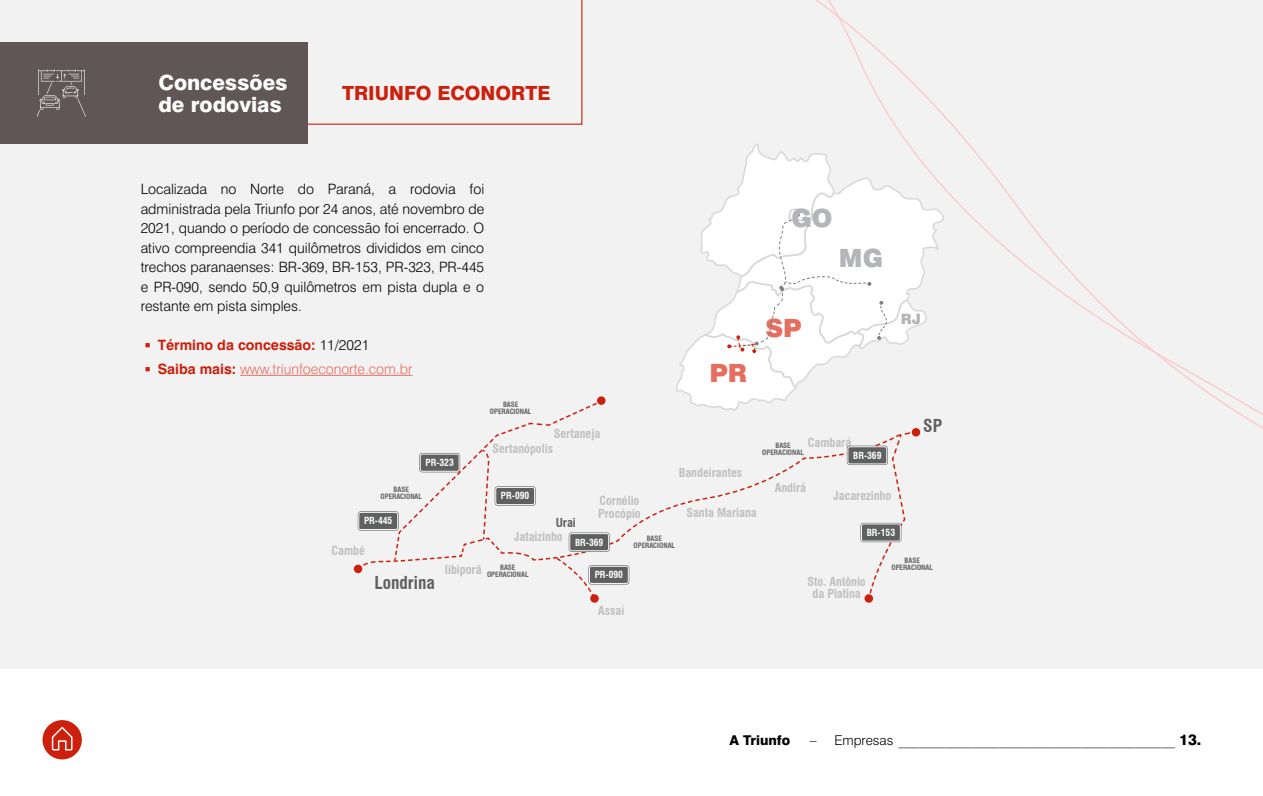
<style>
.page{position:relative;width:1263px;height:796px;background:#fff}
.page>*{position:absolute;margin:0;border:0;box-sizing:border-box;transform-origin:0 0}
.t1{font:900 25.2px "Swiss 721";color:#b4b5b8}
.t2{font:900 25.2px "Swiss 721";color:#e66e60}
.t3{font:800 21px/22.5px "Swiss 721";color:#fff}
.t4{font:800 19.5px "Swiss 721";color:#cc200d}
.t5{font:700 condensed 17.4px "Swiss 721 BT";color:#5f6060}
.t6{font:800 15px "Swiss 721";color:#000}
.t7{font:900 14.4px "Swiss 721";color:#b4b5b8}
.t8{font:300 14.25px/19.5px "Swiss 721";color:#000;text-align:justify}
.t9{font:300 14.25px "Swiss 721";color:#e66e60}
.t10{font:700 14.25px "Swiss 721";color:#cc200d}
.t11{font:300 13.5px "Swiss 721";color:#000}
.t12{font:800 13.5px "Swiss 721";color:#000}
.t13{font:700 condensed 12.15px/12.1px "Swiss 721 BT";color:#c0bfbf}
.t14{font:700 condensed 12.15px "Swiss 721 BT";color:#5f6060}
.t15{font:700 condensed 9.6px "Swiss 721 BT";color:#fff}
.t16{font:700 condensed 7.2px/7.2px "Swiss 721 BT";color:#5f6060;text-align:center}
.s1{font-family:"Lato"}
.s2{font-weight:300;color:#000}
.s3{font-family:"Lato";font-weight:700;color:#cc200d}
.s4{font-weight:700;color:#cc200d}
</style>
<div class="page">
<div style="left:0;top:0;width:1263px;height:668px;background:#f2f2f2"></div>
<hr style="left:240px;top:375px;width:172px;height:1px;background:#e66e60">
<svg style="left:287px;top:0;width:296px;height:125px"></svg>
<div style="left:0;top:43px;width:307px;height:101px;background:#615656"></div>
<svg style="left:37px;top:69px;width:49px;height:48px"></svg>
<svg style="left:385px;top:210px;width:521px;height:385px"></svg>
<div style="left:569px;top:532px;width:41px;height:19px;background:#5f6060;border-radius:3px"></div>
<div style="left:569px;top:533px;width:40px;height:18px;border:1px solid #fef9fb;border-radius:2px"></div>
<div style="left:588px;top:565px;width:41px;height:19px;background:#5f6060;border-radius:3px"></div>
<div style="left:589px;top:565px;width:40px;height:18px;border:1px solid #fef9fb;border-radius:2px"></div>
<div style="left:495px;top:486px;width:41px;height:19px;background:#5f6060;border-radius:3px"></div>
<div style="left:495px;top:486px;width:40px;height:18px;border:1px solid #fef9fb;border-radius:2px"></div>
<div style="left:419px;top:453px;width:41px;height:19px;background:#5f6060;border-radius:3px"></div>
<div style="left:420px;top:453px;width:40px;height:18px;border:1px solid #fef9fb;border-radius:2px"></div>
<div style="left:358px;top:511px;width:41px;height:19px;background:#5f6060;border-radius:3px"></div>
<div style="left:358px;top:511px;width:40px;height:18px;border:1px solid #fef9fb;border-radius:2px"></div>
<div style="left:860px;top:522px;width:41px;height:20px;background:#5f6060;border-radius:3px"></div>
<div style="left:861px;top:523px;width:40px;height:18px;border:1px solid #fef9fb;border-radius:2px"></div>
<svg style="left:721px;top:144px;width:185px;height:373px"></svg>
<svg style="left:759px;top:0;width:504px;height:515px"></svg>
<div style="left:597px;top:396px;width:8px;height:8px;background:#cc200d;border-radius:50%"></div>
<div style="left:590px;top:594px;width:9px;height:8px;background:#cc200d;border-radius:50%"></div>
<div style="left:354px;top:564px;width:8px;height:9px;background:#cc200d;border-radius:50%"></div>
<div style="left:864px;top:594px;width:9px;height:8px;background:#cc200d;border-radius:50%"></div>
<div style="left:912px;top:428px;width:8px;height:8px;background:#cc200d;border-radius:50%"></div>
<div style="left:43px;top:719px;width:39px;height:40px;background:#cc200d;border-radius:50%"></div>
<svg style="left:52px;top:726px;width:21px;height:24px"></svg>
<h2 class="t3" style="left:158px;top:71px;width:131px">Concessões de rodovias</h2>
<h3 class="t4" style="left:342px;top:81px;width:210px">TRIUNFO ECONORTE</h3>
<p class="t8" style="left:141px;top:179px;width:345px">Localizada no Norte do Paraná, a rodovia foi administrada pela Triunfo por 24 anos, até novembro de 2021, quando o período de concessão foi encerrado. O ativo compreendia 341 quilômetros divididos em cinco trechos paranaenses: BR-369, BR-153, PR-323, PR-445 e PR-090, sendo 50,9 quilômetros em pista dupla e o restante em pista simples.</p>
<p class="t10" style="left:145px;top:336px;width:226px"><span class="s1">▪</span> Término da concessão: <span class="s2">11/2021</span></p>
<p class="t9" style="left:145px;top:359px;width:269px"><span class="s3">▪</span> <span class="s4">Saiba mais:</span> www.triunfoeconorte.com.br</p>
<p class="t16" style="left:490px;top:400px;width:43px">BASE<br>OPERACIONAL</p>
<p class="t13" style="left:554px;top:427px;width:48px">Sertaneja</p>
<p class="t15" style="left:425px;top:456px;width:30px">PR-323</p>
<p class="t13" style="left:492px;top:442px;width:62px">Sertanópolis</p>
<h1 class="t1" style="left:791px;top:202px;width:43px">GO</h1>
<h1 class="t1" style="left:839px;top:243px;width:46px">MG</h1>
<h1 class="t2" style="left:709px;top:357px;width:39px">PR</h1>
<h1 class="t2" style="left:765px;top:312px;width:38px">SP</h1>
<p class="t13" style="left:679px;top:465px;width:65px">Bandeirantes</p>
<p class="t13" style="left:808px;top:436px;width:45px">Cambará</p>
<p class="t16" style="left:762px;top:442px;width:43px">BASE<br>OPERACIONAL</p>
<p class="t15" style="left:853px;top:449px;width:30px">BR-369</p>
<p class="t7" style="left:901px;top:309px;width:22px">RJ</p>
<p class="t5" style="left:923px;top:415px;width:20px">SP</p>
<p class="t16" style="left:380px;top:485px;width:43px">BASE<br>OPERACIONAL</p>
<p class="t15" style="left:364px;top:515px;width:30px">PR-445</p>
<p class="t13" style="left:332px;top:544px;width:35px">Cambé</p>
<p class="t5" style="left:375px;top:571px;width:62px">Londrina</p>
<p class="t15" style="left:501px;top:490px;width:30px">PR-090</p>
<p class="t13" style="left:598px;top:494px;width:44px">Cornélio<br>Procópio</p>
<p class="t14" style="left:556px;top:515px;width:22px">Urai</p>
<p class="t13" style="left:514px;top:529px;width:50px">Jataizinho</p>
<p class="t16" style="left:633px;top:534px;width:43px">BASE<br>OPERACIONAL</p>
<p class="t15" style="left:575px;top:536px;width:30px">BR-369</p>
<p class="t15" style="left:595px;top:568px;width:30px">PR-090</p>
<p class="t16" style="left:487px;top:563px;width:43px">BASE<br>OPERACIONAL</p>
<p class="t13" style="left:445px;top:563px;width:38px">Iibiporã</p>
<p class="t13" style="left:686px;top:506px;width:72px">Santa Mariana</p>
<p class="t13" style="left:775px;top:481px;width:33px">Andirá</p>
<p class="t13" style="left:834px;top:489px;width:59px">Jacarezinho</p>
<p class="t15" style="left:867px;top:526px;width:30px">BR-153</p>
<p class="t16" style="left:891px;top:556px;width:43px">BASE<br>OPERACIONAL</p>
<p class="t13" style="left:808px;top:574px;width:60px;text-align:center">Sto. Antônio da Platina</p>
<p class="t13" style="left:598px;top:604px;width:28px">Assaí</p>
<p class="t6" style="left:1179px;top:730px;width:24px">13.</p>
<p class="t12" style="left:730px;top:731px;width:62px">A Triunfo</p>
<p class="t11" style="left:810px;top:731px;width:367px">– Empresas _________________________________________</p>
</div>
